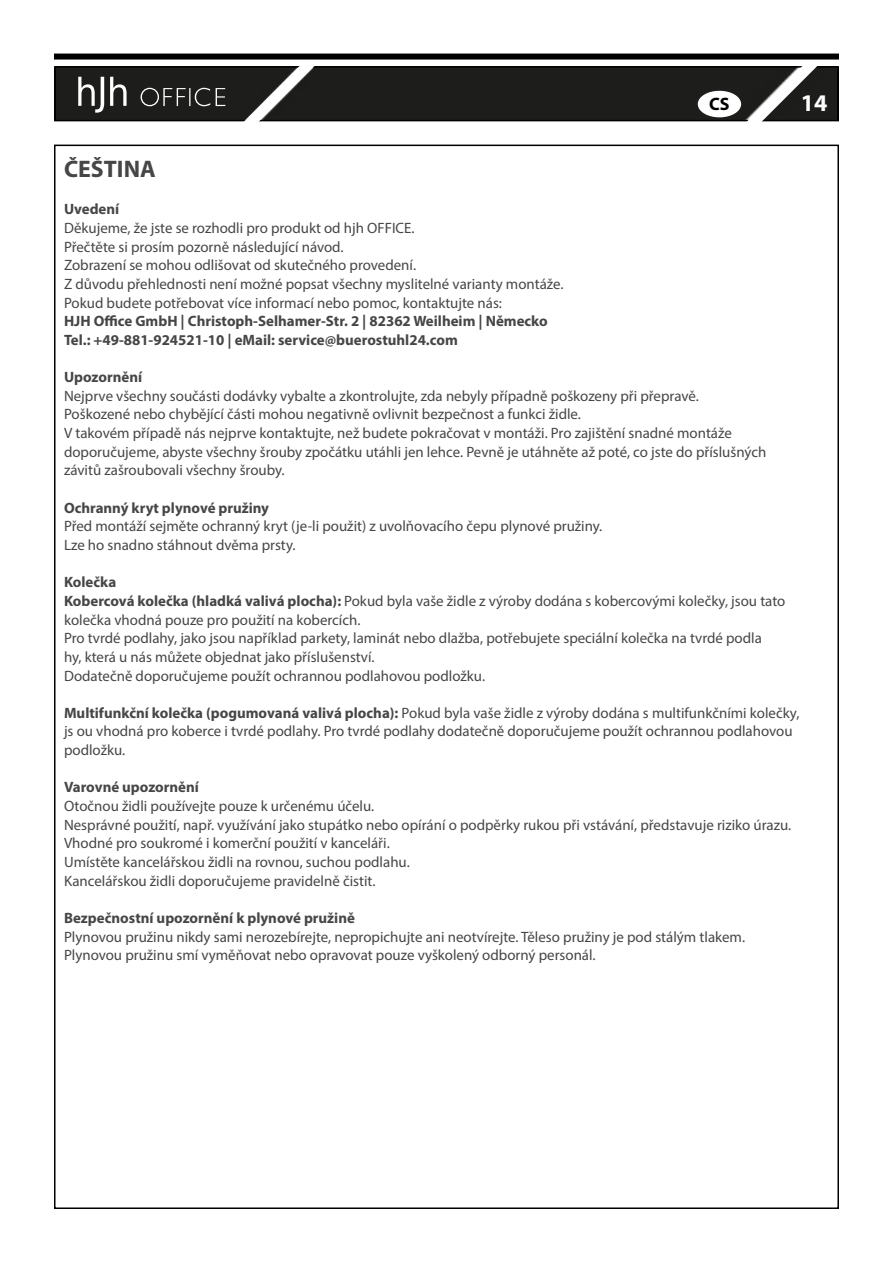
<style>
.page{position:relative;width:893px;height:1263px;background:#fff}
.page>*{position:absolute;margin:0;border:0;box-sizing:border-box;transform-origin:0 0}
.t1{font:700 24px "Myriad Pro";color:#464646}
.t2{font:700 24px "Myriad Pro";color:#fff}
.t3{font:700 18px "Myriad Pro";color:#000}
.t4{font:15px/18.6px "Myriad Pro";color:#464646}
.t5{font:700 15px/18.6px "Myriad Pro";color:#464646}
.s1{font-weight:700}
</style>
<div class="page">
<div style="left:57px;top:69px;width:663px;height:49px;background:#1d1d1b"></div>
<div style="left:54px;top:66px;width:785px;height:55px;border:2px solid #000"></div>
<svg style="left:720px;top:53px;width:119px;height:92px"></svg>
<div style="left:54px;top:54px;width:785px;height:6px;background:#000"></div>
<div style="left:698px;top:92px;width:42px;height:25px;background:#fff;border-radius:50%"></div>
<div style="left:698px;top:91px;width:43px;height:26px;border:2px solid #fff;border-radius:50%"></div>
<svg style="left:78px;top:77px;width:26px;height:36px"></svg>
<svg style="left:110px;top:77px;width:17px;height:29px"></svg>
<svg style="left:141px;top:53px;width:206px;height:94px"></svg>
<p class="t3" style="left:709px;top:95px;width:22px">CS</p>
<h1 class="t2" style="left:801px;top:91px;width:28px">14</h1>
<h1 class="t1" style="left:64px;top:157px;width:93px">ČEŠTINA</h1>
<p class="t5" style="left:64px;top:201px;width:57px">Uvedení</p>
<p class="t4" style="left:64px;top:219px;width:501px">Děkujeme, že jste se rozhodli pro produkt od hjh OFFICE.<br>Přečtěte si prosím pozorně následující návod.<br>Zobrazení se mohou odlišovat od skutečného provedení.<br>Z důvodu přehlednosti není možné popsat všechny myslitelné varianty montáže.<br>Pokud budete potřebovat více informací nebo pomoc, kontaktujte nás:</p>
<p class="t5" style="left:64px;top:312px;width:485px">HJH Office GmbH | Christoph-Selhamer-Str. 2 | 82362 Weilheim | Německo<br>Tel.: +49-881-924521-10 | eMail: service@buerostuhl24.com</p>
<p class="t5" style="left:64px;top:368px;width:80px">Upozornění</p>
<p class="t4" style="left:64px;top:387px;width:704px">Nejprve všechny součásti dodávky vybalte a zkontrolujte, zda nebyly případně poškozeny při přepravě.<br>Poškozené nebo chybějící části mohou negativně ovlivnit bezpečnost a funkci židle.<br>V takovém případě nás nejprve kontaktujte, než budete pokračovat v montáži. Pro zajištění snadné montáže doporučujeme, abyste všechny šrouby zpočátku utáhli jen lehce. Pevně je utáhněte až poté, co jste do příslušných závitů zašroubovali všechny šrouby.</p>
<p class="t5" style="left:64px;top:499px;width:207px">Ochranný kryt plynové pružiny</p>
<p class="t4" style="left:64px;top:518px;width:540px">Před montáží sejměte ochranný kryt (je-li použit) z uvolňovacího čepu plynové pružiny.<br>Lze ho snadno stáhnout dvěma prsty.</p>
<p class="t4" style="left:64px;top:574px;width:723px"><span class="s1">Kolečka<br>Kobercová kolečka (hladká valivá plocha):</span> Pokud byla vaše židle z výroby dodána s kobercovými kolečky, jsou tato kolečka vhodná pouze pro použití na kobercích.<br>Pro tvrdé podlahy, jako jsou například parkety, laminát nebo dlažba, potřebujete speciální kolečka na tvrdé podla<br>hy, která u nás můžete objednat jako příslušenství.<br>Dodatečně doporučujeme použít ochrannou podlahovou podložku.</p>
<p class="t4" style="left:64px;top:704px;width:737px"><span class="s1">Multifunkční kolečka (pogumovaná valivá plocha):</span> Pokud byla vaše židle z výroby dodána s multifunkčními kolečky, js ou vhodná pro koberce i tvrdé podlahy. Pro tvrdé podlahy dodatečně doporučujeme použít ochrannou podlahovou podložku.</p>
<p class="t5" style="left:64px;top:779px;width:136px">Varovné upozornění</p>
<p class="t4" style="left:64px;top:797px;width:729px">Otočnou židli používejte pouze k určenému účelu.<br>Nesprávné použití, např. využívání jako stupátko nebo opírání o podpěrky rukou při vstávání, představuje riziko úrazu.<br>Vhodné pro soukromé i komerční použití v kanceláři.<br>Umístěte kancelářskou židli na rovnou, suchou podlahu.<br>Kancelářskou židli doporučujeme pravidelně čistit.</p>
<p class="t5" style="left:64px;top:909px;width:292px">Bezpečnostní upozornění k plynové pružině</p>
<p class="t4" style="left:64px;top:928px;width:683px">Plynovou pružinu nikdy sami nerozebírejte, nepropichujte ani neotvírejte. Těleso pružiny je pod stálým tlakem.<br>Plynovou pružinu smí vyměňovat nebo opravovat pouze vyškolený odborný personál.</p>
</div>
